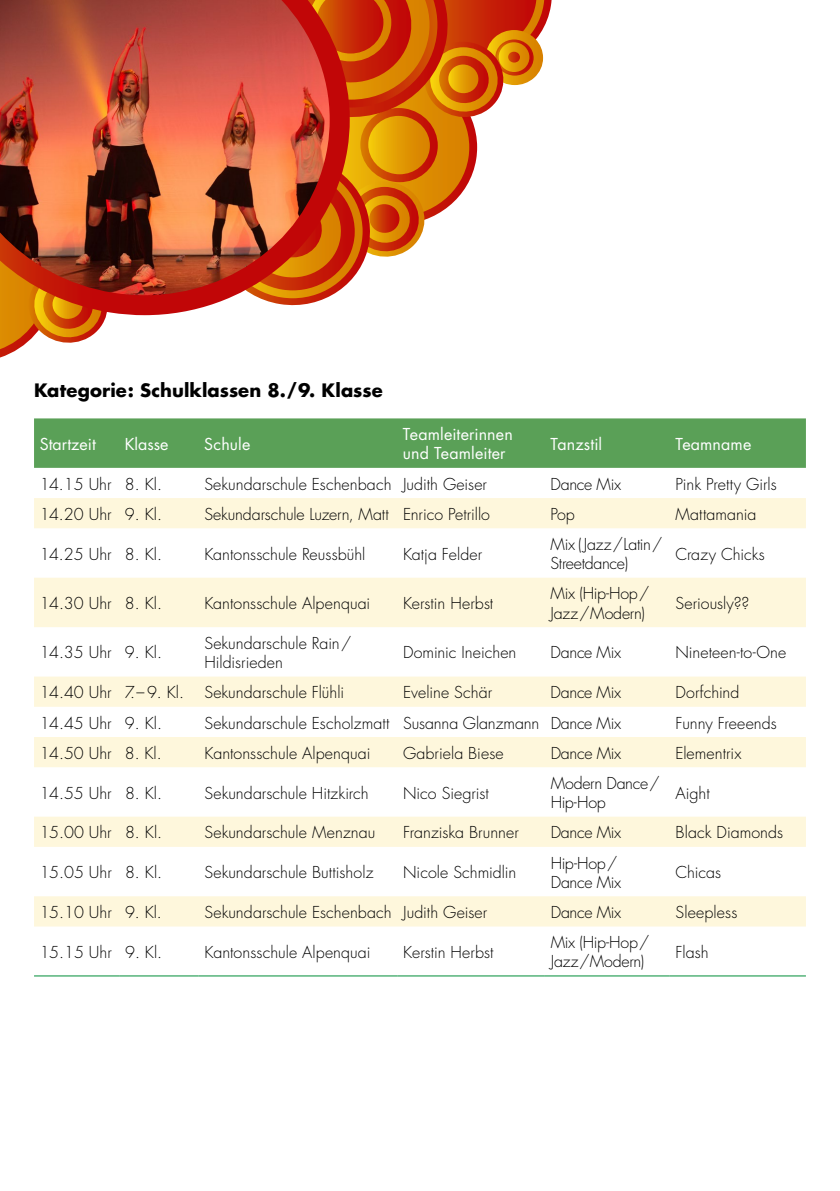
<style>
.page{position:relative;width:840px;height:1191px;background:#fff}
.page>*{position:absolute;margin:0;border:0;box-sizing:border-box;transform-origin:0 0}
.t1{font:700 18px "Futura Luzern";letter-spacing:.005em;color:#000}
.t2{font:300 16px/19.2px "Futura Luzern";color:#000}
.t3{font:300 16px/19.2px "Futura Luzern";letter-spacing:-.02em;color:#000}
.t4{font:16px/19.2px "Futura Luzern";letter-spacing:.005em;color:#fff}
</style>
<div class="page">
<svg style="left:0;top:315px;width:107px;height:42px"></svg>
<svg style="left:349px;top:0;width:202px;height:282px"></svg>
<img style="left:0;top:0;width:349px;height:315px">
<div style="left:34px;top:418px;width:771px;height:50px;background:#5aa057"></div>
<svg style="left:34px;top:498px;width:771px;height:428px"></svg>
<hr style="left:34px;top:975px;width:85px;height:1px;background:#008d38">
<hr style="left:119px;top:975px;width:79px;height:1px;background:#008d38">
<hr style="left:198px;top:975px;width:199px;height:1px;background:#008d38">
<hr style="left:397px;top:975px;width:147px;height:1px;background:#008d38">
<hr style="left:544px;top:975px;width:125px;height:1px;background:#008d38">
<hr style="left:669px;top:975px;width:136px;height:1px;background:#008d38">
<p class="t1" style="left:34px;top:378px;width:350px">Kategorie: Schulklassen 8./9. Klasse</p>
<p class="t4" style="left:40px;top:434px;width:58px">Startzeit</p>
<p class="t4" style="left:125px;top:434px;width:45px">Klasse</p>
<p class="t4" style="left:204px;top:434px;width:47px">Schule</p>
<p class="t4" style="left:403px;top:425px;width:111px">Teamleiterinnen und Teamleiter</p>
<p class="t4" style="left:550px;top:434px;width:53px">Tanzstil</p>
<p class="t4" style="left:675px;top:434px;width:77px">Teamname</p>
<p class="t2" style="left:40px;top:474px;width:124px">14.15 Uhr 8. Kl.</p>
<p class="t2" style="left:204px;top:474px;width:284px">Sekundarschule Eschenbach Judith Geiser</p>
<p class="t3" style="left:550px;top:474px;width:72px">Dance Mix</p>
<p class="t2" style="left:675px;top:474px;width:103px">Pink Pretty Girls</p>
<p class="t2" style="left:40px;top:505px;width:124px">14.20 Uhr 9. Kl.</p>
<p class="t2" style="left:204px;top:505px;width:287px">Sekundarschule Luzern, Matt Enrico Petrillo</p>
<p class="t2" style="left:550px;top:505px;width:26px">Pop</p>
<p class="t2" style="left:675px;top:505px;width:82px">Mattamania</p>
<p class="t2" style="left:40px;top:544px;width:124px">14.25 Uhr 8. Kl.</p>
<p class="t2" style="left:204px;top:544px;width:162px">Kantonsschule Reussbühl</p>
<p class="t2" style="left:403px;top:544px;width:81px">Katja Felder</p>
<p class="t3" style="left:550px;top:535px;width:113px">Mix (Jazz/Latin/<br>Streetdance)</p>
<p class="t2" style="left:675px;top:544px;width:91px">Crazy Chicks</p>
<p class="t2" style="left:40px;top:594px;width:124px">14.30 Uhr 8. Kl.</p>
<p class="t2" style="left:204px;top:594px;width:167px">Kantonsschule Alpenquai</p>
<p class="t2" style="left:403px;top:594px;width:92px">Kerstin Herbst</p>
<p class="t2" style="left:550px;top:584px;width:100px">Mix (Hip-Hop/<br>Jazz/Modern)</p>
<p class="t2" style="left:675px;top:594px;width:75px">Seriously??</p>
<p class="t2" style="left:40px;top:643px;width:124px">14.35 Uhr 9. Kl.</p>
<p class="t2" style="left:204px;top:634px;width:148px">Sekundarschule Rain/<br>Hildisrieden</p>
<p class="t2" style="left:403px;top:643px;width:115px">Dominic Ineichen</p>
<p class="t3" style="left:550px;top:643px;width:72px">Dance Mix</p>
<p class="t2" style="left:675px;top:643px;width:112px">Nineteen-to-One</p>
<p class="t2" style="left:40px;top:683px;width:146px">14.40 Uhr 7.– 9. Kl.</p>
<p class="t2" style="left:204px;top:683px;width:141px">Sekundarschule Flühli</p>
<p class="t2" style="left:403px;top:683px;width:90px">Eveline Schär</p>
<p class="t3" style="left:550px;top:683px;width:72px">Dance Mix</p>
<p class="t2" style="left:675px;top:683px;width:65px">Dorfchind</p>
<p class="t2" style="left:40px;top:713px;width:124px">14.45 Uhr 9. Kl.</p>
<p class="t2" style="left:204px;top:713px;width:418px">Sekundarschule Escholzmatt Susanna Glanzmann Dance Mix</p>
<p class="t2" style="left:675px;top:713px;width:103px">Funny Freeends</p>
<p class="t2" style="left:40px;top:743px;width:123px">14.50 Uhr 8. Kl.</p>
<p class="t2" style="left:204px;top:743px;width:167px">Kantonsschule Alpenquai</p>
<p class="t2" style="left:403px;top:743px;width:102px">Gabriela Biese</p>
<p class="t3" style="left:550px;top:743px;width:72px">Dance Mix</p>
<p class="t2" style="left:675px;top:743px;width:67px">Elementrix</p>
<p class="t2" style="left:40px;top:783px;width:124px">14.55 Uhr 8. Kl.</p>
<p class="t2" style="left:204px;top:783px;width:165px">Sekundarschule Hitzkirch</p>
<p class="t2" style="left:403px;top:783px;width:87px">Nico Siegrist</p>
<p class="t3" style="left:550px;top:774px;width:110px">Modern Dance/<br>Hip-Hop</p>
<p class="t2" style="left:675px;top:783px;width:36px">Aight</p>
<p class="t2" style="left:40px;top:823px;width:124px">15.00 Uhr 8. Kl.</p>
<p class="t2" style="left:204px;top:823px;width:172px">Sekundarschule Menznau</p>
<p class="t2" style="left:403px;top:823px;width:117px">Franziska Brunner</p>
<p class="t3" style="left:550px;top:823px;width:72px">Dance Mix</p>
<p class="t2" style="left:675px;top:823px;width:109px">Black Diamonds</p>
<p class="t2" style="left:40px;top:863px;width:124px">15.05 Uhr 8. Kl.</p>
<p class="t2" style="left:204px;top:863px;width:170px">Sekundarschule Buttisholz</p>
<p class="t2" style="left:403px;top:863px;width:115px">Nicole Schmidlin</p>
<p class="t3" style="left:550px;top:853px;width:72px">Hip-Hop/<br>Dance Mix</p>
<p class="t2" style="left:675px;top:863px;width:47px">Chicas</p>
<p class="t2" style="left:40px;top:903px;width:123px">15.10 Uhr 9. Kl.</p>
<p class="t2" style="left:204px;top:903px;width:284px">Sekundarschule Eschenbach Judith Geiser</p>
<p class="t3" style="left:550px;top:903px;width:72px">Dance Mix</p>
<p class="t2" style="left:675px;top:903px;width:63px">Sleepless</p>
<p class="t2" style="left:40px;top:943px;width:124px">15.15 Uhr 9. Kl.</p>
<p class="t2" style="left:204px;top:943px;width:167px">Kantonsschule Alpenquai</p>
<p class="t2" style="left:403px;top:943px;width:92px">Kerstin Herbst</p>
<p class="t2" style="left:550px;top:933px;width:100px">Mix (Hip-Hop/<br>Jazz/Modern)</p>
<p class="t2" style="left:675px;top:943px;width:35px">Flash</p>
</div>
